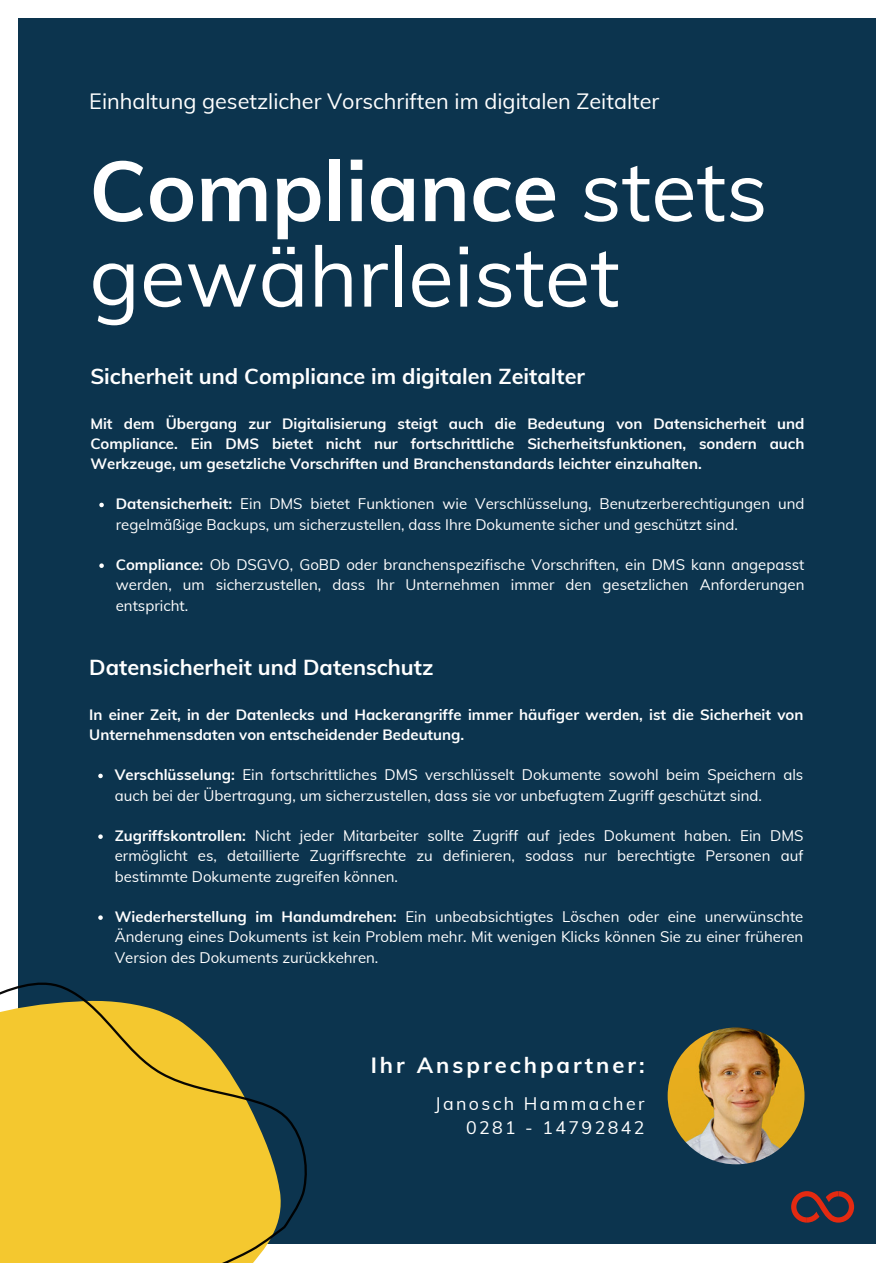
<style>
.page{position:relative;width:893px;height:1264px;background:#fff}
.page>*{position:absolute;margin:0;border:0;box-sizing:border-box;transform-origin:0 0}
.t1{font:83.85px/85.5px "Muli";color:#fff}
.t2{font:700 22.05px "Muli";letter-spacing:.135em;color:#fff}
.t3{font:700 21.6px "Muli";color:#fff}
.t4{font:21.6px "Muli";color:#fff}
.t5{font:17.7px "Muli";letter-spacing:.135em;color:#fff}
.t6{font:15px/20.2px "Muli";color:#fff;text-align:justify}
.t7{font:700 15px/20.2px "Muli";color:#fff;text-align:justify}
.s1{font-weight:700}
</style>
<div class="page">
<div style="left:19px;top:19px;width:856px;height:1224px;background:#0c344e"></div>
<svg style="left:0;top:938px;width:335px;height:324px;fill:#f4c82f"></svg>
<svg style="left:99px;top:502px;width:5px;height:5px"></svg>
<svg style="left:99px;top:563px;width:5px;height:5px"></svg>
<svg style="left:98px;top:773px;width:5px;height:5px"></svg>
<svg style="left:98px;top:834px;width:5px;height:5px"></svg>
<svg style="left:98px;top:915px;width:5px;height:4px"></svg>
<img style="left:667px;top:1027px;width:137px;height:137px;border-radius:50%">
<svg style="left:791px;top:1191px;width:63px;height:31px"></svg>
<p class="t4" style="left:89px;top:87px;width:571px">Einhaltung gesetzlicher Vorschriften im digitalen Zeitalter</p>
<p class="t1" style="left:89px;top:147px;width:680px"><span class="s1">Compliance</span> stets gewährleistet</p>
<p class="t3" style="left:90px;top:362px;width:496px">Sicherheit und Compliance im digitalen Zeitalter</p>
<p class="t7" style="left:90px;top:413px;width:715px">Mit dem Übergang zur Digitalisierung steigt auch die Bedeutung von Datensicherheit und Compliance. Ein DMS bietet nicht nur fortschrittliche Sicherheitsfunktionen, sondern auch Werkzeuge, um gesetzliche Vorschriften und Branchenstandards leichter einzuhalten.</p>
<p class="t6" style="left:116px;top:493px;width:690px"><span class="s1">Datensicherheit:</span> Ein DMS bietet Funktionen wie Verschlüsselung, Benutzerberechtigungen und regelmäßige Backups, um sicherzustellen, dass Ihre Dokumente sicher und geschützt sind.</p>
<p class="t6" style="left:116px;top:554px;width:690px"><span class="s1">Compliance:</span> Ob DSGVO, GoBD oder branchenspezifische Vorschriften, ein DMS kann angepasst werden, um sicherzustellen, dass Ihr Unternehmen immer den gesetzlichen Anforderungen entspricht.</p>
<p class="t3" style="left:89px;top:653px;width:345px">Datensicherheit und Datenschutz</p>
<p class="t7" style="left:89px;top:704px;width:715px">In einer Zeit, in der Datenlecks und Hackerangriffe immer häufiger werden, ist die Sicherheit von<br>Unternehmensdaten von entscheidender Bedeutung.</p>
<p class="t6" style="left:115px;top:764px;width:690px"><span class="s1">Verschlüsselung:</span> Ein fortschrittliches DMS verschlüsselt Dokumente sowohl beim Speichern als auch bei der Übertragung, um sicherzustellen, dass sie vor unbefugtem Zugriff geschützt sind.</p>
<p class="t6" style="left:115px;top:825px;width:690px"><span class="s1">Zugriffskontrollen:</span> Nicht jeder Mitarbeiter sollte Zugriff auf jedes Dokument haben. Ein DMS ermöglicht es, detaillierte Zugriffsrechte zu definieren, sodass nur berechtigte Personen auf bestimmte Dokumente zugreifen können.</p>
<p class="t6" style="left:115px;top:906px;width:690px"><span class="s1">Wiederherstellung im Handumdrehen:</span> Ein unbeabsichtigtes Löschen oder eine unerwünschte Änderung eines Dokuments ist kein Problem mehr. Mit wenigen Klicks können Sie zu einer früheren Version des Dokuments zurückkehren.</p>
<p class="t2" style="left:370px;top:1051px;width:275px">Ihr Ansprechpartner:</p>
<p class="t5" style="left:435px;top:1091px;width:211px">Janosch Hammacher</p>
<p class="t5" style="left:466px;top:1115px;width:180px">0281 - 14792842</p>
</div>
